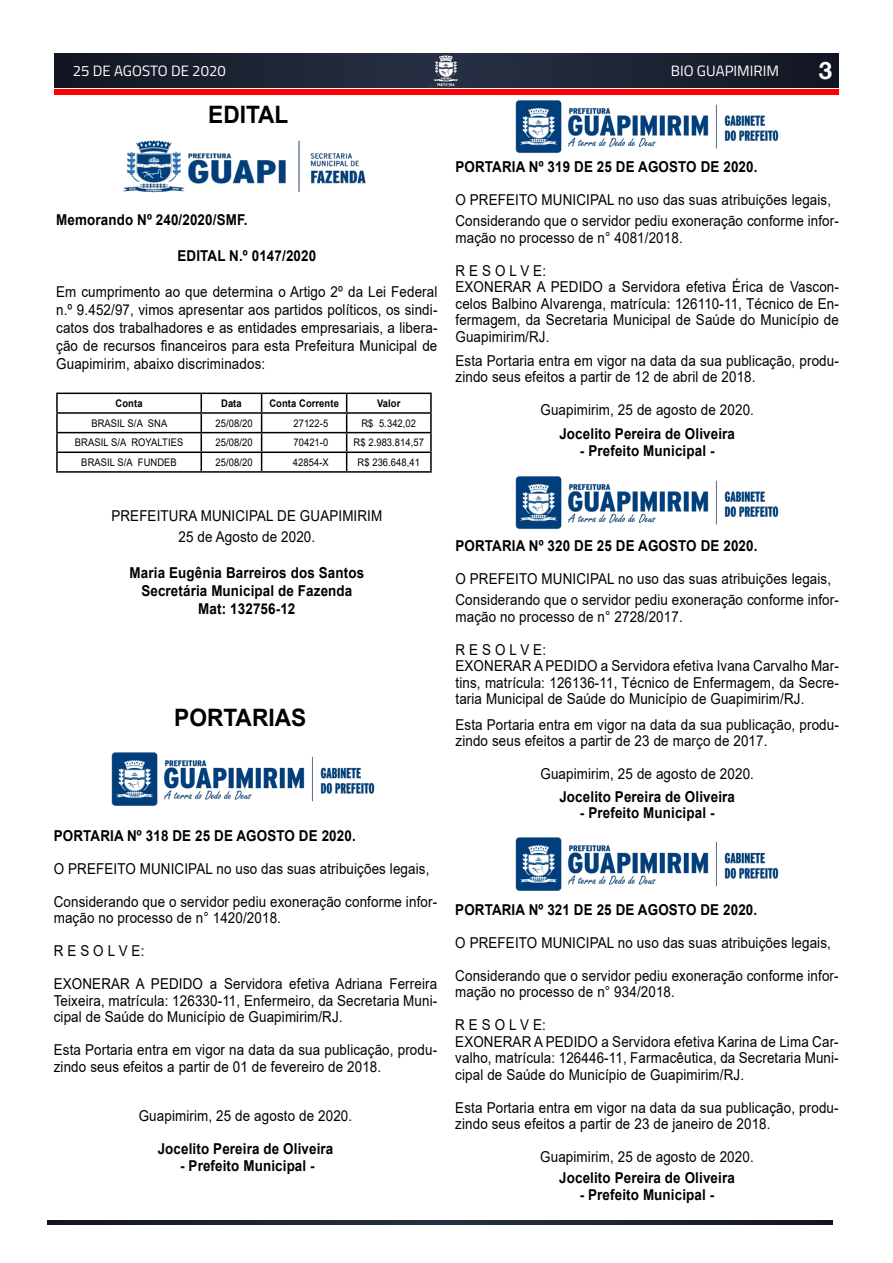
<style>
.page{position:relative;width:893px;height:1263px;background:#fff}
.page>*{position:absolute;margin:0;border:0;box-sizing:border-box;transform-origin:0 0}
.t1{font:700 24px "Arial";color:#000;scale:.95 1}
.t2{font:700 24px "Helvetica Neue LT Com";color:#fff}
.t3{font:15px/16.5px "Arial";letter-spacing:.01em;color:#000;scale:.89 1}
.t4{font:700 15px/18px "Arial";letter-spacing:.01em;color:#000;text-align:center;scale:.89 1}
.t5{font:15px "Titillium";color:#fff}
.t6{font:10.5px "Arial";letter-spacing:.01em;color:#000;scale:.89 1}
.t7{font:700 10.5px "Arial";letter-spacing:.01em;color:#000;scale:.89 1}
</style>
<div class="page">
<svg style="left:54px;top:53px;width:785px;height:34px;background:#1c2232"></svg>
<img style="left:425px;top:55px;width:43px;height:31px">
<div style="left:54px;top:89px;width:785px;height:6px;background:#f00"></div>
<svg style="left:47px;top:1220px;width:785px;height:5px;background:#1d2333"></svg>
<img style="left:123px;top:141px;width:243px;height:52px">
<hr style="left:56px;top:393px;width:145px;height:1px;background:#000">
<hr style="left:201px;top:393px;width:61px;height:1px;background:#000">
<hr style="left:262px;top:393px;width:85px;height:1px;background:#000">
<hr style="left:347px;top:393px;width:85px;height:1px;background:#000">
<hr style="left:56px;top:412px;width:145px;height:2px;background:#000">
<hr style="left:201px;top:412px;width:61px;height:2px;background:#000">
<hr style="left:262px;top:412px;width:85px;height:2px;background:#000">
<hr style="left:347px;top:412px;width:85px;height:2px;background:#000">
<hr style="left:56px;top:432px;width:145px;height:1px;background:#000">
<hr style="left:201px;top:432px;width:61px;height:1px;background:#000">
<hr style="left:262px;top:432px;width:85px;height:1px;background:#000">
<hr style="left:347px;top:432px;width:85px;height:1px;background:#000">
<hr style="left:56px;top:451px;width:145px;height:2px;background:#000">
<svg style="left:56px;top:394px;width:2px;height:77px"></svg>
<hr style="left:201px;top:451px;width:61px;height:2px;background:#000">
<svg style="left:201px;top:394px;width:1px;height:77px"></svg>
<hr style="left:262px;top:451px;width:85px;height:2px;background:#000">
<svg style="left:261px;top:394px;width:1px;height:77px"></svg>
<hr style="left:347px;top:451px;width:85px;height:2px;background:#000">
<svg style="left:346px;top:394px;width:1px;height:77px"></svg>
<svg style="left:430px;top:394px;width:2px;height:77px"></svg>
<hr style="left:56px;top:471px;width:145px;height:2px;background:#000">
<hr style="left:201px;top:471px;width:61px;height:2px;background:#000">
<hr style="left:262px;top:471px;width:85px;height:2px;background:#000">
<hr style="left:347px;top:471px;width:85px;height:2px;background:#000">
<img style="left:111px;top:752px;width:264px;height:54px">
<img style="left:515px;top:100px;width:264px;height:53px">
<img style="left:515px;top:476px;width:264px;height:53px">
<img style="left:515px;top:837px;width:264px;height:54px">
<p class="t5" style="left:73px;top:60px;width:155px">25 DE AGOSTO DE 2020</p>
<p class="t5" style="left:671px;top:60px;width:110px">BIO GUAPIMIRIM</p>
<h1 class="t2" style="left:819px;top:55px;width:15px">3</h1>
<h1 class="t1" style="left:208px;top:98px;width:86px">EDITAL</h1>
<p class="t4" style="left:56px;top:210px;width:217px">Memorando Nº 240/2020/SMF.</p>
<p class="t4" style="left:177px;top:246px;width:157px">EDITAL N.º 0147/2020</p>
<p class="t3" style="left:56px;top:282px;width:430px;line-height:18px;text-align:justify">Em cumprimento ao que determina o Artigo 2º da Lei Federal n.º 9.452/97, vimos apresentar aos partidos políticos, os sindi&shy;catos dos trabalhadores e as entidades empresariais, a libera&shy;ção de recursos financeiros para esta Prefeitura Municipal de Guapimirim, abaixo discriminados:</p>
<p class="t7" style="left:116px;top:396px;width:32px">Conta</p>
<p class="t7" style="left:221px;top:396px;width:25px">Data</p>
<p class="t7" style="left:269px;top:396px;width:80px">Conta Corrente</p>
<p class="t7" style="left:377px;top:396px;width:28px">Valor</p>
<p class="t6" style="left:91px;top:416px;width:87px">BRASIL S/A SNA</p>
<p class="t6" style="left:216px;top:416px;width:43px">25/08/20</p>
<p class="t6" style="left:293px;top:416px;width:41px">27122-5</p>
<p class="t6" style="left:361px;top:416px;width:63px">R$ 5.342,02</p>
<p class="t6" style="left:75px;top:435px;width:123px">BRASIL S/A ROYALTIES</p>
<p class="t6" style="left:216px;top:435px;width:43px">25/08/20</p>
<p class="t6" style="left:293px;top:435px;width:41px">70421-0</p>
<p class="t6" style="left:353px;top:435px;width:81px">R$ 2.983.814,57</p>
<p class="t6" style="left:81px;top:455px;width:109px">BRASIL S/A FUNDEB</p>
<p class="t6" style="left:216px;top:455px;width:43px">25/08/20</p>
<p class="t6" style="left:293px;top:455px;width:42px">42854-X</p>
<p class="t6" style="left:357px;top:455px;width:72px">R$ 236.648,41</p>
<p class="t3" style="left:111px;top:505px;width:306px;line-height:21px;text-align:center">PREFEITURA MUNICIPAL DE GUAPIMIRIM<br>25 de Agosto de 2020.</p>
<p class="t4" style="left:130px;top:564px;width:265px">Maria Eugênia Barreiros dos Santos<br>Secretária Municipal de Fazenda<br>Mat: 132756-12</p>
<h1 class="t1" style="left:174px;top:701px;width:140px">PORTARIAS</h1>
<p class="t4" style="left:54px;top:826px;width:341px">PORTARIA Nº 318 DE 25 DE AGOSTO DE 2020.</p>
<p class="t3" style="left:54px;top:860px;width:424px">O PREFEITO MUNICIPAL no uso das suas atribuições legais,</p>
<p class="t3" style="left:54px;top:893px;width:432px">Considerando que o servidor pediu exoneração conforme infor&shy;mação no processo de n° 1420/2018.</p>
<p class="t3" style="left:54px;top:942px;width:103px">R E S O L V E:</p>
<p class="t3" style="left:54px;top:975px;width:432px;text-align:justify">EXONERAR A PEDIDO a Servidora efetiva Adriana Ferreira Teixeira, matrícula: 126330-11, Enfermeiro, da Secretaria Muni&shy;cipal de Saúde do Município de Guapimirim/RJ.</p>
<p class="t3" style="left:54px;top:1041px;width:432px">Esta Portaria entra em vigor na data da sua publicação, produ&shy;zindo seus efeitos a partir de 01 de fevereiro de 2018.</p>
<p class="t3" style="left:139px;top:1107px;width:241px">Guapimirim, 25 de agosto de 2020.</p>
<p class="t4" style="left:158px;top:1140px;width:199px">Jocelito Pereira de Oliveira</p>
<p class="t4" style="left:180px;top:1156px;width:153px">- Prefeito Municipal -</p>
<p class="t4" style="left:455px;top:158px;width:341px">PORTARIA Nº 319 DE 25 DE AGOSTO DE 2020.</p>
<p class="t3" style="left:455px;top:189px;width:432px;line-height:21px">O PREFEITO MUNICIPAL no uso das suas atribuições legais,<br>Considerando que o servidor pediu exoneração conforme infor-</p>
<p class="t3" style="left:455px;top:229px;width:257px">mação no processo de n° 4081/2018.</p>
<p class="t3" style="left:455px;top:262px;width:432px">R E S O L V E:<br>EXONERAR A PEDIDO a Servidora efetiva Érica de Vascon&shy;celos Balbino Alvarenga, matrícula: 126110-11, Técnico de En&shy;fermagem, da Secretaria Municipal de Saúde do Município de Guapimirim/RJ.</p>
<p class="t3" style="left:455px;top:352px;width:432px">Esta Portaria entra em vigor na data da sua publicação, produ&shy;zindo seus efeitos a partir de 12 de abril de 2018.</p>
<p class="t3" style="left:540px;top:402px;width:241px">Guapimirim, 25 de agosto de 2020.</p>
<p class="t4" style="left:559px;top:425px;width:199px">Jocelito Pereira de Oliveira</p>
<p class="t4" style="left:580px;top:442px;width:153px">- Prefeito Municipal -</p>
<p class="t4" style="left:455px;top:537px;width:341px">PORTARIA Nº 320 DE 25 DE AGOSTO DE 2020.</p>
<p class="t3" style="left:455px;top:568px;width:432px;line-height:21px">O PREFEITO MUNICIPAL no uso das suas atribuições legais,<br>Considerando que o servidor pediu exoneração conforme infor-</p>
<p class="t3" style="left:455px;top:608px;width:257px">mação no processo de n° 2728/2017.</p>
<p class="t3" style="left:455px;top:641px;width:432px">R E S O L V E:<br>EXONERAR A PEDIDO a Servidora efetiva Ivana Carvalho Mar&shy;tins, matrícula: 126136-11, Técnico de Enfermagem, da Secre&shy;taria Municipal de Saúde do Município de Guapimirim/RJ.</p>
<p class="t3" style="left:455px;top:716px;width:432px">Esta Portaria entra em vigor na data da sua publicação, produ&shy;zindo seus efeitos a partir de 23 de março de 2017.</p>
<p class="t3" style="left:540px;top:766px;width:241px">Guapimirim, 25 de agosto de 2020.</p>
<p class="t4" style="left:559px;top:788px;width:199px">Jocelito Pereira de Oliveira</p>
<p class="t4" style="left:580px;top:804px;width:153px">- Prefeito Municipal -</p>
<p class="t4" style="left:455px;top:901px;width:341px">PORTARIA Nº 321 DE 25 DE AGOSTO DE 2020.</p>
<p class="t3" style="left:455px;top:934px;width:424px">O PREFEITO MUNICIPAL no uso das suas atribuições legais,</p>
<p class="t3" style="left:455px;top:967px;width:432px">Considerando que o servidor pediu exoneração conforme infor&shy;mação no processo de n° 934/2018.</p>
<p class="t3" style="left:455px;top:1017px;width:432px">R E S O L V E:<br>EXONERAR A PEDIDO a Servidora efetiva Karina de Lima Car&shy;valho, matrícula: 126446-11, Farmacêutica, da Secretaria Muni&shy;cipal de Saúde do Município de Guapimirim/RJ.</p>
<p class="t3" style="left:455px;top:1099px;width:432px">Esta Portaria entra em vigor na data da sua publicação, produ&shy;zindo seus efeitos a partir de 23 de janeiro de 2018.</p>
<p class="t3" style="left:540px;top:1149px;width:241px">Guapimirim, 25 de agosto de 2020.</p>
<p class="t4" style="left:559px;top:1169px;width:199px">Jocelito Pereira de Oliveira</p>
<p class="t4" style="left:580px;top:1186px;width:153px">- Prefeito Municipal -</p>
</div>
